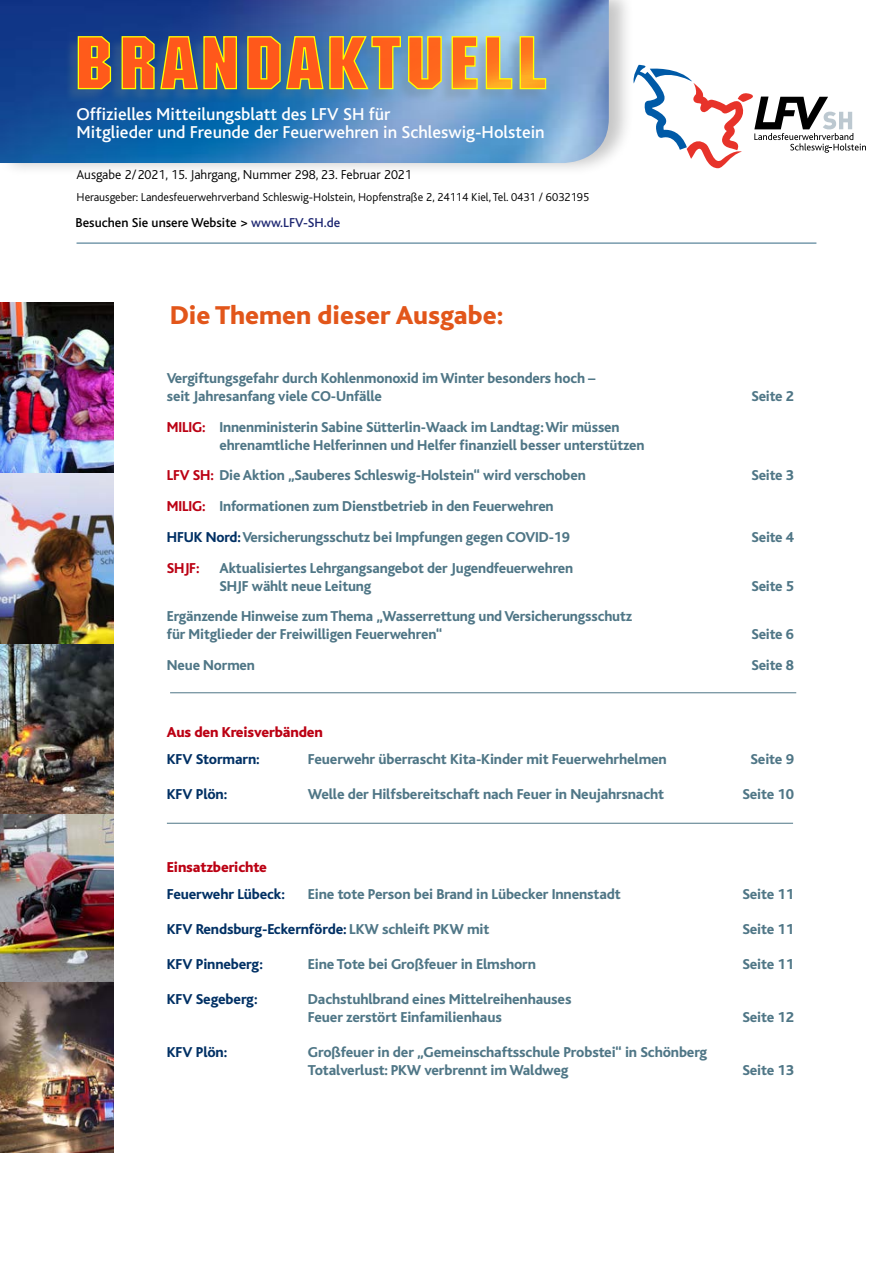
<style>
.page{position:relative;width:893px;height:1263px;background:#fff}
.page>*{position:absolute;margin:0;border:0;box-sizing:border-box;transform-origin:0 0}
.t1{font:800 27px "Bliss";color:#e2561a}
.t2{font:500 18px/18px "Bliss";color:#fff}
.t3{font:800 15px/18px "Bliss";letter-spacing:-.01em;color:#4f7686}
.t4{font:800 15px "Bliss";letter-spacing:-.01em;color:#013064}
.t5{font:800 15px "Bliss";letter-spacing:-.01em;color:#bb0013}
.t6{font:800 15px "Bliss";color:#bb0013}
.t7{font:300 13.5px "Bliss";color:#000}
.t8{font:500 13.5px "Bliss";color:#000}
.t9{font:300 12px "Bliss";color:#000}
.s1{color:#1d2671}
.s2{color:#bb0013}
.s3{color:#013064}
.s4{color:#4f7686}
</style>
<div class="page">
<div style="left:0;top:0;width:634px;height:177px;background:#000;opacity:.22"></div>
<img style="left:0;top:0;width:609px;height:163px">
<svg style="left:633px;top:65px;width:233px;height:103px"></svg>
<hr style="left:77px;top:242px;width:739px;height:2px;background:#789bad">
<div style="left:64px;top:37px;width:481px;height:66px;background:#617d8a;opacity:.3"></div>
<svg style="left:77px;top:35px;width:470px;height:55px;background:#bd8150"></svg>
<img style="left:0;top:814px;width:113px;height:338px">
<img style="left:0;top:303px;width:113px;height:511px">
<hr style="left:170px;top:692px;width:626px;height:1px;background:#4f7686">
<hr style="left:167px;top:823px;width:626px;height:1px;background:#4f7686">
<p class="t2" style="left:77px;top:106px;width:470px">Offizielles Mitteilungsblatt des LFV SH für<br>Mitglieder und Freunde der Feuerwehren in Schleswig-Holstein</p>
<p class="t7" style="left:77px;top:167px;width:337px">Ausgabe 2/2021, 15. Jahrgang, Nummer 298, 23. Februar 2021</p>
<p class="t9" style="left:77px;top:191px;width:514px">Herausgeber: Landesfeuerwehrverband Schleswig-Holstein, Hopfenstraße 2, 24114 Kiel, Tel. 0431 / 6032195</p>
<p class="t8" style="left:75px;top:216px;width:266px">Besuchen Sie unsere Website &gt; <span class="s1">www.LFV-SH.de</span></p>
<h1 class="t1" style="left:170px;top:301px;width:335px">Die Themen dieser Ausgabe:</h1>
<p class="t3" style="left:167px;top:369px;width:430px">Vergiftungsgefahr durch Kohlenmonoxid im Winter besonders hoch – seit Jahresanfang viele CO-Unfälle</p>
<p class="t3" style="left:751px;top:387px;width:44px">Seite 2</p>
<p class="t3" style="left:219px;top:418px;width:427px;text-indent:-52px"><span class="s2">MILIG:</span> Innenministerin Sabine Sütterlin-Waack im Landtag: Wir müssen ehrenamtliche Helferinnen und Helfer finanziell besser unterstützen</p>
<p class="t3" style="left:167px;top:467px;width:420px"><span class="s2">LFV SH:</span> Die Aktion „Sauberes Schleswig-Holstein“ wird verschoben</p>
<p class="t3" style="left:751px;top:467px;width:44px">Seite 3</p>
<p class="t3" style="left:167px;top:491px;width:405px;line-height:30.8px"><span class="s2">MILIG:</span> Informationen zum Dienstbetrieb in den Feuerwehren<br><span class="s3">HFUK Nord:</span>Versicherungsschutz bei Impfungen gegen COVID-19</p>
<p class="t3" style="left:751px;top:528px;width:44px">Seite 4</p>
<p class="t6" style="left:167px;top:560px;width:34px">SHJF:</p>
<p class="t3" style="left:219px;top:559px;width:355px">Aktualisiertes Lehrgangsangebot der Jugendfeuerwehren<br>SHJF wählt neue Leitung</p>
<p class="t3" style="left:167px;top:608px;width:467px">Ergänzende Hinweise zum Thema „Wasserrettung und Versicherungsschutz für Mitglieder der Freiwilligen Feuerwehren“</p>
<p class="t3" style="left:751px;top:577px;width:44px">Seite 5</p>
<p class="t3" style="left:751px;top:626px;width:44px">Seite 6</p>
<p class="t3" style="left:167px;top:657px;width:90px">Neue Normen</p>
<p class="t3" style="left:751px;top:657px;width:44px">Seite 8</p>
<p class="t5" style="left:167px;top:725px;width:158px">Aus den Kreisverbänden</p>
<p class="t4" style="left:167px;top:751px;width:94px">KFV Stormarn:</p>
<p class="t3" style="left:308px;top:750px;width:360px">Feuerwehr überrascht Kita-Kinder mit Feuerwehrhelmen</p>
<p class="t3" style="left:750px;top:750px;width:45px">Seite 9</p>
<p class="t4" style="left:167px;top:786px;width:62px">KFV Plön:</p>
<p class="t3" style="left:308px;top:785px;width:358px">Welle der Hilfsbereitschaft nach Feuer in Neujahrsnacht</p>
<p class="t3" style="left:742px;top:785px;width:53px">Seite 10</p>
<p class="t5" style="left:167px;top:859px;width:102px">Einsatzberichte</p>
<p class="t4" style="left:167px;top:886px;width:120px">Feuerwehr Lübeck:</p>
<p class="t3" style="left:308px;top:885px;width:314px">Eine tote Person bei Brand in Lübecker Innenstadt</p>
<p class="t3" style="left:742px;top:885px;width:53px">Seite 11</p>
<p class="t4" style="left:167px;top:921px;width:324px">KFV Rendsburg-Eckernförde: <span class="s4">LKW schleift PKW mit</span></p>
<p class="t3" style="left:742px;top:920px;width:53px">Seite 11</p>
<p class="t4" style="left:167px;top:956px;width:98px">KFV Pinneberg:</p>
<p class="t3" style="left:308px;top:955px;width:230px">Eine Tote bei Großfeuer in Elmshorn</p>
<p class="t3" style="left:742px;top:955px;width:53px">Seite 11</p>
<p class="t4" style="left:167px;top:991px;width:92px">KFV Segeberg:</p>
<p class="t3" style="left:308px;top:990px;width:265px">Dachstuhlbrand eines Mittelreihenhauses<br>Feuer zerstört Einfamilienhaus</p>
<p class="t3" style="left:742px;top:1008px;width:53px">Seite 12</p>
<p class="t4" style="left:167px;top:1044px;width:62px">KFV Plön:</p>
<p class="t3" style="left:308px;top:1043px;width:401px">Großfeuer in der „Gemeinschaftsschule Probstei“ in Schönberg<br>Totalverlust: PKW verbrennt im Waldweg</p>
<p class="t3" style="left:742px;top:1061px;width:53px">Seite 13</p>
</div>
